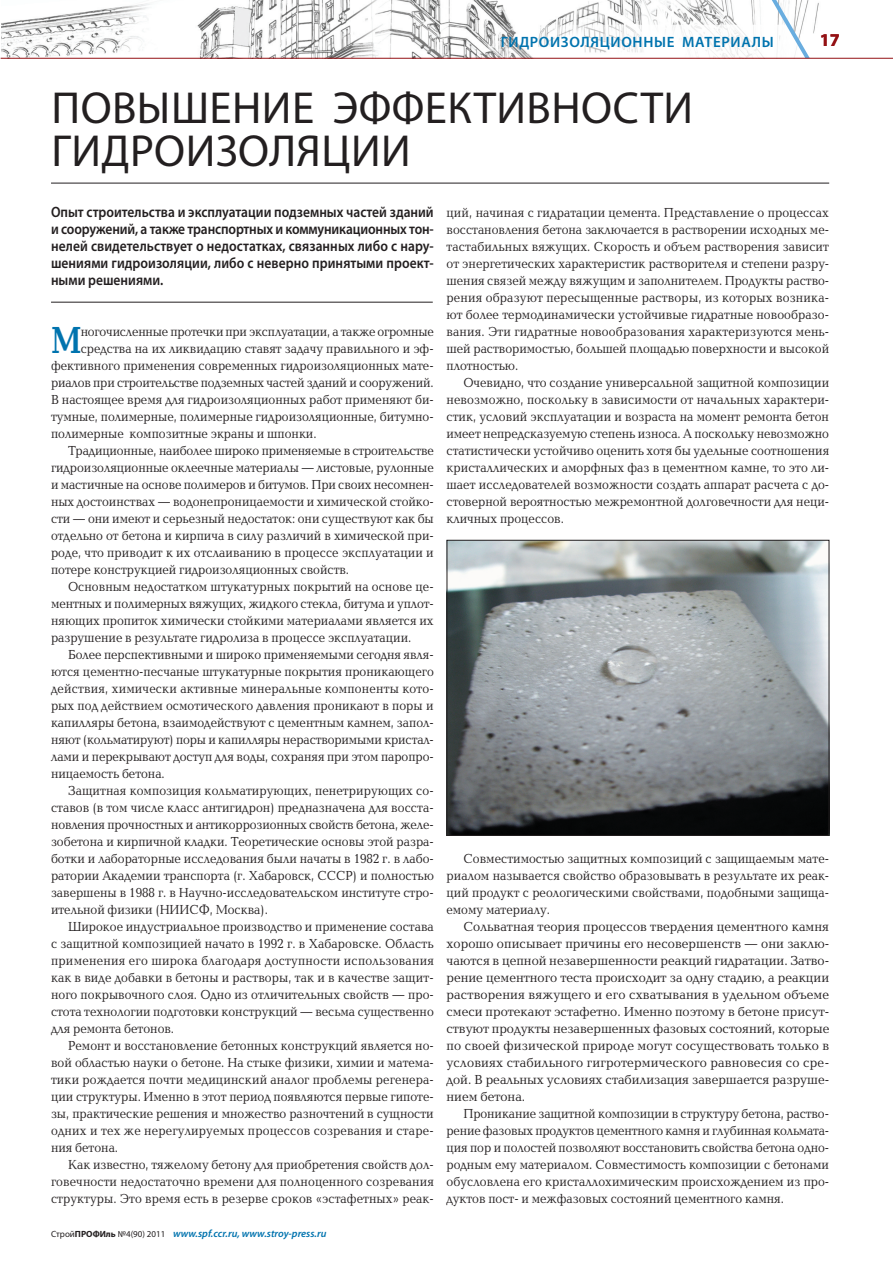
<style>
.page{position:relative;width:893px;height:1263px;background:#fff}
.page>*{position:absolute;margin:0;border:0;box-sizing:border-box;transform-origin:0 0}
._03PR-Zag{font:45px "Myriad Pro";letter-spacing:.01em;color:#231f20}
._01PR-TextFIRST{font:700 38.85px "Baltica C";color:#0073ae;scale:.8 1}
.t1{font:700 18px "Myriad Pro";color:#941114}
._02PR-Wodka{font:600 15px/17px "Myriad Pro";letter-spacing:.005em;color:#231f20;text-align:justify;scale:.9 1}
.t2{font:600 15px "Myriad Pro";letter-spacing:.045em;color:#0073ae}
._01PR-Text{font:13.5px/17px "Baltica C";color:#231f20;text-align:justify;scale:.9 1}
._01PR-Text-2{font:13.5px/17px "Baltica C";color:#231f20;text-align:justify;scale:.94 1}
._01PR-TextFIRST-2{font:13.5px "Baltica C";color:#231f20;scale:.9 1}
.t3{font:italic 600 10.5px "Myriad Pro";color:#0073ae}
.s1{font-weight:400;font-style:normal;font-size:9px;color:#231f20}
.s2{font-weight:700;font-style:normal;font-size:9px;color:#231f20}
</style>
<div class="page">
<img style="left:1px;top:0;width:892px;height:58px">
<img style="left:455px;top:25px;width:317px;height:33px">
<svg style="left:772px;top:0;width:38px;height:58px"></svg>
<hr style="left:1px;top:58px;width:892px;height:1px;background:#941114">
<hr style="left:51px;top:183px;width:778px;height:1px;background:#231f20">
<hr style="left:51px;top:302px;width:382px;height:1px;background:#231f20">
<img style="left:449px;top:542px;width:378px;height:292px">
<div style="left:447px;top:540px;width:382px;height:296px;border:1px solid #231f20"></div>
<p class="t2" style="left:501px;top:32px;width:275px">ГИДРОИЗОЛЯЦИОННЫЕ МАТЕРИАЛЫ</p>
<h3 class="t1" style="left:820px;top:28px;width:21px">17</h3>
<p class="_03PR-Zag" style="left:51px;top:80px;width:643px">Повышение эффективности</p>
<p class="_03PR-Zag" style="left:51px;top:123px;width:361px">гидроизоляции</p>
<p class="_01PR-Text" style="left:446px;top:204px;width:427px">ций, начиная с гидратации цемента. Представление о процессах восстановления бетона заключается в растворении исходных ме&shy;тастабильных вяжущих. Скорость и объем растворения зависит от энергетических характеристик растворителя и степени разру&shy;шения связей между вяжущим и заполнителем. Продукты раство&shy;рения образуют пересыщенные растворы, из которых возника&shy;ют более термодинамически устойчивые гидратные новообразо&shy;вания. Эти гидратные новообразования характеризуются мень&shy;шей растворимостью, большей площадью поверхности и высокой плотностью.</p>
<p class="_01PR-Text" style="left:446px;top:375px;width:427px;text-indent:17px">Очевидно, что создание универсальной защитной композиции невозможно, поскольку в зависимости от начальных характери&shy;стик, условий эксплуатации и возраста на момент ремонта бетон имеет непредсказуемую степень износа. А поскольку невозможно статистически устойчиво оценить хотя бы удельные соотношения кристаллических и аморфных фаз в цементном камне, то это ли&shy;шает исследователей возможности создать аппарат расчета с до&shy;стоверной вероятностью межремонтной долговечности для неци&shy;кличных процессов.</p>
<p class="_02PR-Wodka" style="left:51px;top:203px;width:427px">Опыт строительства и эксплуатации подземных частей зданий и сооружений, а также транспортных и коммуникационных тон&shy;нелей свидетельствует о недостатках, связанных либо с нару&shy;шениями гидроизоляции, либо с неверно принятыми проект&shy;ными решениями.</p>
<p class="_01PR-TextFIRST" style="left:51px;top:319px;width:40px">М</p>
<p class="_01PR-TextFIRST-2" style="left:81px;top:324px;width:394px">ногочисленные протечки при эксплуатации, а также огромные</p>
<p class="_01PR-TextFIRST-2" style="left:81px;top:341px;width:394px">средства на их ликвидацию ставят задачу правильного и эф-</p>
<p class="_01PR-TextFIRST-2" style="left:51px;top:358px;width:427px">фективного применения современных гидроизоляционных мате-</p>
<p class="_01PR-TextFIRST-2" style="left:51px;top:375px;width:427px">риалов при строительстве подземных частей зданий и сооружений.</p>
<p class="_01PR-TextFIRST-2" style="left:51px;top:392px;width:427px">В настоящее время для гидроизоляционных работ применяют би-</p>
<p class="_01PR-TextFIRST-2" style="left:51px;top:409px;width:427px">тумные, полимерные, полимерные гидроизоляционные, битумно-</p>
<p class="_01PR-TextFIRST-2" style="left:51px;top:426px;width:297px">полимерные композитные экраны и шпонки.</p>
<p class="_01PR-Text" style="left:51px;top:443px;width:427px;text-indent:17px">Традиционные, наиболее широко применяемые в строительстве гидроизоляционные оклеечные материалы — листовые, рулонные и мастичные на основе полимеров и битумов. При своих несомнен&shy;ных достоинствах — водонепроницаемости и химической стойко&shy;сти — они имеют и серьезный недостаток: они существуют как бы отдельно от бетона и кирпича в силу различий в химической при&shy;роде, что приводит к их отслаиванию в процессе эксплуатации и потере конструкцией гидроизоляционных свойств.</p>
<p class="_01PR-Text" style="left:51px;top:579px;width:427px;text-indent:17px">Основным недостатком штукатурных покрытий на основе це&shy;ментных и полимерных вяжущих, жидкого стекла, битума и уплот&shy;няющих пропиток химически стойкими материалами является их разрушение в результате гидролиза в процессе эксплуатации.</p>
<p class="_01PR-Text" style="left:51px;top:647px;width:427px;text-indent:17px">Более перспективными и широко применяемыми сегодня явля&shy;ются цементно-песчаные штукатурные покрытия проникающего действия, химически активные минеральные компоненты кото&shy;рых под действием осмотического давления проникают в поры и капилляры бетона, взаимодействуют с цементным камнем, запол&shy;няют (кольматируют) поры и капилляры нерастворимыми кристал&shy;лами и перекрывают доступ для воды, сохраняя при этом паропро&shy;ницаемость бетона.</p>
<p class="_01PR-Text" style="left:51px;top:783px;width:427px;text-indent:17px">Защитная композиция кольматирующих, пенетрирующих со&shy;ставов (в том числе класс антигидрон) предназначена для восста&shy;новления прочностных и антикоррозионных свойств бетона, желе&shy;зобетона и кирпичной кладки. Теоретические основы этой разра&shy;ботки и лабораторные исследования были начаты в 1982 г. в лабо&shy;ратории Академии транспорта (г. Хабаровск, СССР) и полностью завершены в 1988 г. в Научно-исследовательском институте стро&shy;ительной физики (НИИСФ, Москва).</p>
<p class="_01PR-Text" style="left:51px;top:919px;width:427px;text-indent:17px">Широкое индустриальное производство и применение состава с защитной композицией начато в 1992 г. в Хабаровске. Область применения его широка благодаря доступности использования как в виде добавки в бетоны и растворы, так и в качестве защит&shy;ного покрывочного слоя. Одно из отличительных свойств — про&shy;стота технологии подготовки конструкций — весьма существенно для ремонта бетонов.</p>
<p class="_01PR-Text" style="left:51px;top:1038px;width:427px;text-indent:17px">Ремонт и восстановление бетонных конструкций является но&shy;вой областью науки о бетоне. На стыке физики, химии и матема&shy;тики рождается почти медицинский аналог проблемы регенера&shy;ции структуры. Именно в этот период появляются первые гипоте&shy;зы, практические решения и множество разночтений в сущности одних и тех же нерегулируемых процессов созревания и старе&shy;ния бетона.</p>
<p class="_01PR-Text" style="left:51px;top:1157px;width:427px;text-indent:17px">Как известно, тяжелому бетону для приобретения свойств дол&shy;говечности недостаточно времени для полноценного созревания структуры. Это время есть в резерве сроков «эстафетных» реак-</p>
<p class="_01PR-Text" style="left:446px;top:851px;width:427px;text-indent:17px">Совместимостью защитных композиций с защищаемым мате&shy;риалом называется свойство образовывать в результате их реак&shy;ций продукт с реологическими свойствами, подобными защища&shy;емому материалу.</p>
<p class="_01PR-Text-2" style="left:446px;top:919px;width:409px;text-indent:17px">Сольватная теория процессов твердения цементного камня хорошо описывает причины его несовершенств — они заклю&shy;чаются в цепной незавершенности реакций гидратации. Затво&shy;рение цементного теста происходит за одну стадию, а реакции растворения вяжущего и его схватывания в удельном объеме смеси протекают эстафетно. Именно поэтому в бетоне присут&shy;ствуют продукты незавершенных фазовых состояний, которые по своей физической природе могут сосуществовать только в условиях стабильного гигротермического равновесия со сре&shy;дой. В реальных условиях стабилизация завершается разруше&shy;нием бетона.</p>
<p class="_01PR-Text" style="left:446px;top:1106px;width:427px;text-indent:17px">Проникание защитной композиции в структуру бетона, раство&shy;рение фазовых продуктов цементного камня и глубинная кольмата&shy;ция пор и полостей позволяют восстановить свойства бетона одно&shy;родным ему материалом. Совместимость композиции с бетонами обусловлена его кристаллохимическим происхождением из про&shy;дуктов пост- и межфазовых состояний цементного камня.</p>
<p class="t3" style="left:51px;top:1227px;width:277px"><span class="s1">Cтрой</span><span class="s2">ПРОФИль</span> <span class="s1">№4(90) 2011</span> www.spf.ccr.ru, www.stroy-press.ru</p>
</div>
